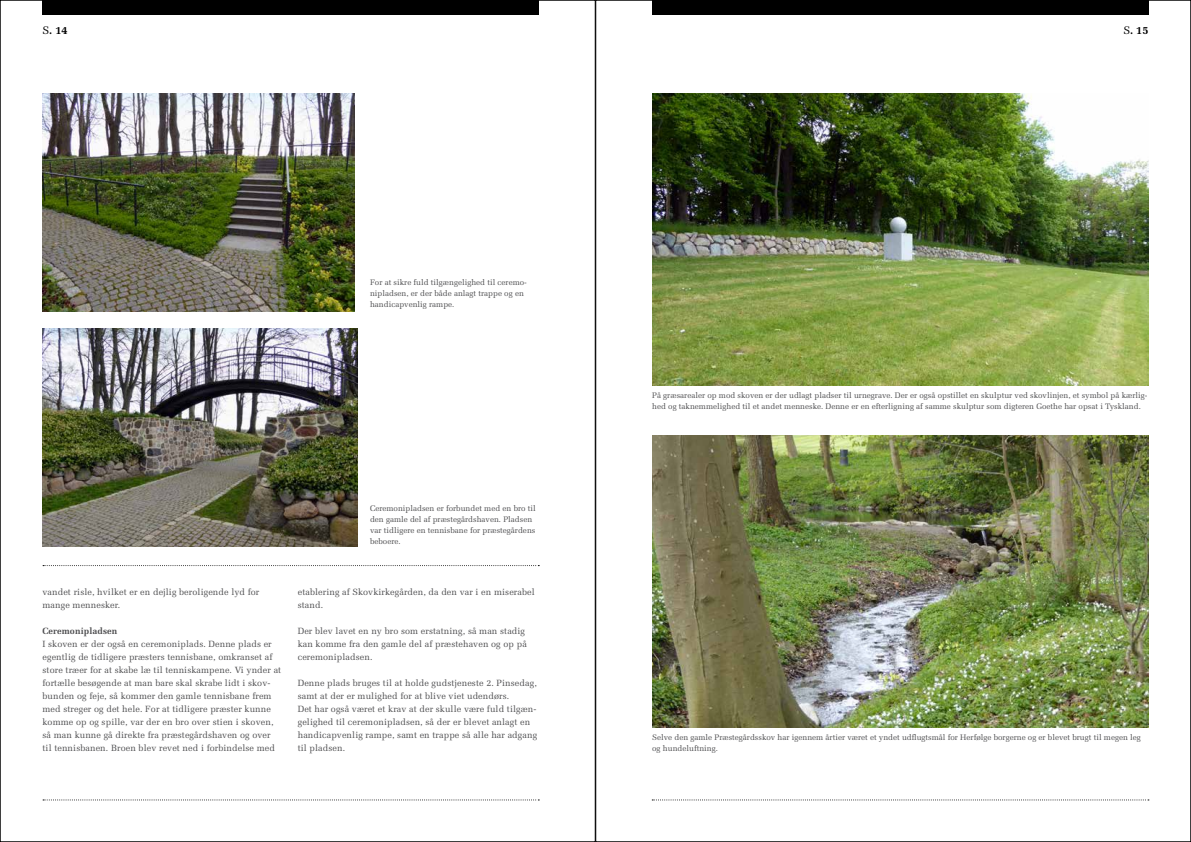
<style>
.page{position:relative;width:1191px;height:842px;background:#fff}
.page>*{position:absolute;margin:0;border:0;box-sizing:border-box;transform-origin:0 0}
.t1{font:700 11px "Melior";color:#000}
.t2{font:9px/13px "Melior";letter-spacing:.01em;color:#4d4d4f}
.t3{font:700 9px "Melior";letter-spacing:.01em;color:#4d4d4f}
.t4{font:8px/11px "Melior";color:#4d4d4f}
.s1{font-weight:400}
</style>
<div class="page">
<div style="left:652px;top:0;width:496px;height:14px;background:#000"></div>
<div style="left:43px;top:0;width:496px;height:14px;background:#000"></div>
<svg style="left:43px;top:799px;width:496px;height:1px"></svg>
<svg style="left:652px;top:799px;width:497px;height:1px"></svg>
<svg style="left:43px;top:565px;width:496px;height:1px"></svg>
<img style="left:43px;top:94px;width:311px;height:218px">
<img style="left:43px;top:329px;width:314px;height:218px">
<img style="left:652px;top:435px;width:496px;height:292px">
<img style="left:652px;top:94px;width:496px;height:292px">
<p class="t1" style="left:43px;top:23px;width:27px"><span class="s1">S</span>. 14</p>
<p class="t1" style="left:1123px;top:23px;width:27px"><span class="s1">S</span>. 15</p>
<p class="t4" style="left:370px;top:277px;width:158px">For at sikre fuld tilgængelighed til ceremo&shy;nipladsen, er der både anlagt trappe og en handicapvenlig rampe.</p>
<p class="t4" style="left:370px;top:503px;width:167px">Ceremonipladsen er forbundet med en bro til den gamle del af præstegårdshaven. Pladsen var tidligere en tennisbane for præstegårdens beboere.</p>
<p class="t2" style="left:43px;top:585px;width:218px">vandet risle, hvilket er en dejlig beroligende lyd for mange mennesker.</p>
<p class="t3" style="left:43px;top:626px;width:76px">Ceremonipladsen</p>
<p class="t2" style="left:43px;top:637px;width:240px">I skoven er der også en ceremoniplads. Denne plads er egentlig de tidligere præsters tennisbane, omkranset af store træer for at skabe læ til tenniskampene. Vi ynder at fortælle besøgende at man bare skal skrabe lidt i skov&shy;bunden og feje, så kommer den gamle tennisbane frem med streger og det hele. For at tidligere præster kunne komme op og spille, var der en bro over stien i skoven, så man kunne gå direkte fra præstegårdshaven og over til tennisbanen. Broen blev revet ned i forbindelse med</p>
<p class="t2" style="left:298px;top:585px;width:238px">etablering af Skovkirkegården, da den var i en miserabel stand.</p>
<p class="t2" style="left:298px;top:624px;width:231px">Der blev lavet en ny bro som erstatning, så man stadig kan komme fra den gamle del af præstehaven og op på ceremonipladsen.</p>
<p class="t2" style="left:298px;top:676px;width:241px">Denne plads bruges til at holde gudstjeneste 2. Pinsedag, samt at der er mulighed for at blive viet udendørs.<br>Det har også været et krav at der skulle være fuld tilgæn&shy;gelighed til ceremonipladsen, så der er blevet anlagt en handicapvenlig rampe, samt en trappe så alle har adgang til pladsen.</p>
<p class="t4" style="left:652px;top:390px;width:497px">På græsarealer op mod skoven er der udlagt pladser til urnegrave. Der er også opstillet en skulptur ved skovlinjen, et symbol på kærlig&shy;hed og taknemmelighed til et andet menneske. Denne er en efterligning af samme skulptur som digteren Goethe har opsat i Tyskland.</p>
<p class="t4" style="left:652px;top:731px;width:490px">Selve den gamle Præstegårdsskov har igennem årtier været et yndet udflugtsmål for Herfølge borgerne og er blevet brugt til megen leg og hundeluftning.</p>
</div>
